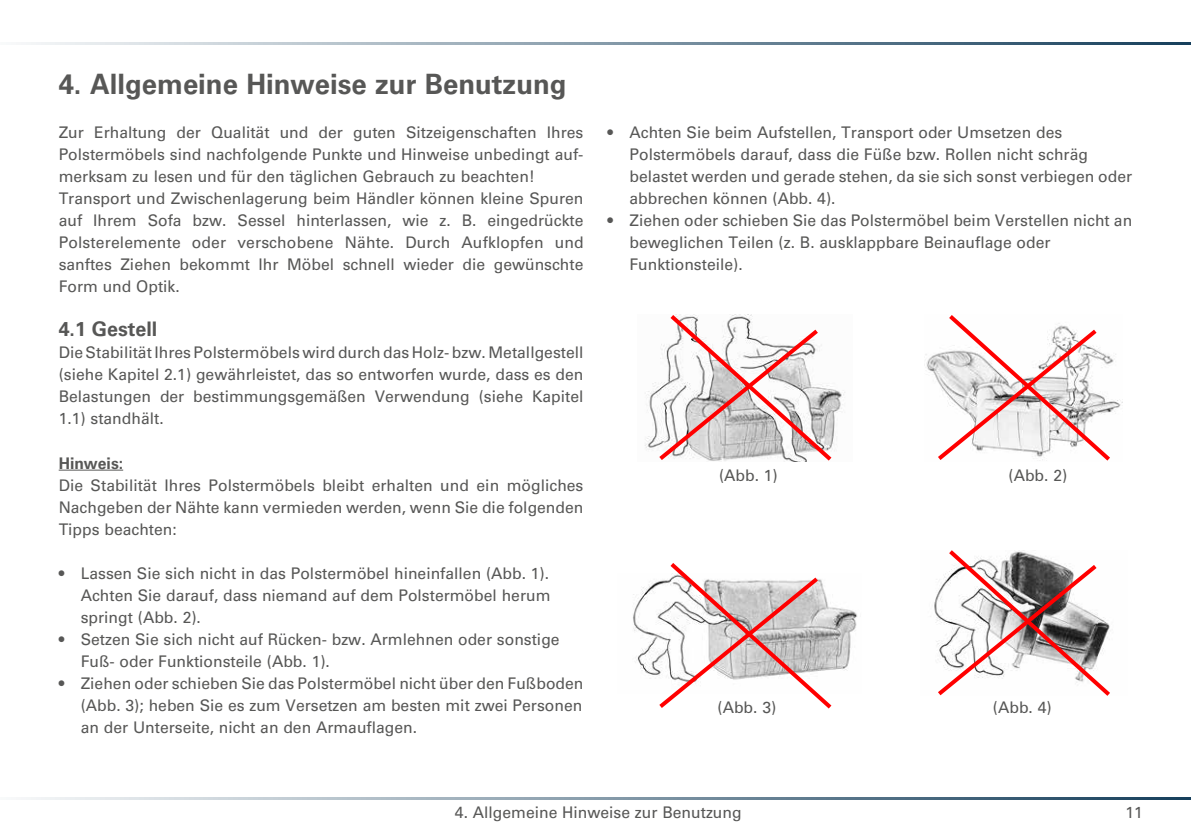
<style>
.page{position:relative;width:1191px;height:840px;background:#fff}
.page>*{position:absolute;margin:0;border:0;box-sizing:border-box;transform-origin:0 0}
.t1{font:700 28px "Univers";color:#575756}
.t2{font:700 20px "Univers";color:#575756}
.t3{font:16px/22px "Univers";color:#575756}
.t4{font:700 16px "Univers";color:#575756}
</style>
<div class="page">
<svg style="left:26px;top:43px;width:1165px;height:2px;background:#859aa9"></svg>
<svg style="left:26px;top:797px;width:1165px;height:2px;background:#859aa9"></svg>
<hr style="left:59px;top:469px;width:64px;height:1px;background:#575756">
<img style="left:645px;top:383px;width:200px;height:67px">
<img style="left:633px;top:583px;width:225px;height:92px">
<img style="left:924px;top:354px;width:198px;height:60px">
<svg style="left:655px;top:314px;width:180px;height:148px"></svg>
<svg style="left:933px;top:315px;width:181px;height:146px"></svg>
<svg style="left:934px;top:550px;width:176px;height:146px"></svg>
<svg style="left:655px;top:563px;width:180px;height:146px"></svg>
<h1 class="t1" style="left:59px;top:68px;width:509px">4. Allgemeine Hinweise zur Benutzung</h1>
<p class="t3" style="left:59px;top:121px;width:526px">Zur Erhaltung der Qualität und der guten Sitzeigenschaften Ihres Polstermöbels sind nachfolgende Punkte und Hinweise unbedingt auf&shy;merksam zu lesen und für den täglichen Gebrauch zu beachten!<br>Transport und Zwischenlagerung beim Händler können kleine Spuren auf Ihrem Sofa bzw. Sessel hinterlassen, wie z. B. eingedrückte Polsterelemente oder verschobene Nähte. Durch Aufklopfen und sanftes Ziehen bekommt Ihr Möbel schnell wieder die gewünschte Form und Optik.</p>
<p class="t2" style="left:59px;top:317px;width:100px">4.1 Gestell</p>
<p class="t3" style="left:59px;top:341px;width:526px;text-align:justify">Die Stabilität Ihres Polstermöbels wird durch das Holz- bzw. Metallgestell (siehe Kapitel 2.1) gewährleistet, das so entworfen wurde, dass es den Belastungen der bestimmungsgemäßen Verwendung (siehe Kapitel 1.1) standhält.</p>
<p class="t4" style="left:59px;top:453px;width:66px">Hinweis:</p>
<p class="t3" style="left:59px;top:473px;width:526px;text-align:justify">Die Stabilität Ihres Polstermöbels bleibt erhalten und ein mögliches Nachgeben der Nähte kann vermieden werden, wenn Sie die folgenden Tipps beachten:</p>
<p class="t3" style="left:81px;top:561px;width:471px;text-align:justify;text-indent:-22px">• Lassen Sie sich nicht in das Polstermöbel hineinfallen (Abb. 1).<br>Achten Sie darauf, dass niemand auf dem Polstermöbel herum springt (Abb. 2).</p>
<p class="t3" style="left:81px;top:627px;width:480px;text-indent:-22px">• Setzen Sie sich nicht auf Rücken- bzw. Armlehnen oder sonstige<br>Fuß- oder Funktionsteile (Abb. 1).</p>
<p class="t3" style="left:81px;top:671px;width:504px;text-align:justify;text-indent:-22px">• Ziehen oder schieben Sie das Polstermöbel nicht über den Fußboden (Abb. 3); heben Sie es zum Versetzen am besten mit zwei Personen an der Unterseite, nicht an den Armauflagen.</p>
<p class="t3" style="left:629px;top:121px;width:504px;text-indent:-22px">• Achten Sie beim Aufstellen, Transport oder Umsetzen des Polstermöbels darauf, dass die Füße bzw. Rollen nicht schräg belastet werden und gerade stehen, da sie sich sonst verbiegen oder abbrechen können (Abb. 4).</p>
<p class="t3" style="left:629px;top:209px;width:504px;text-indent:-22px">• Ziehen oder schieben Sie das Polstermöbel beim Verstellen nicht an beweglichen Teilen (z. B. ausklappbare Beinauflage oder<br>Funktionsteile).</p>
<p class="t3" style="left:719px;top:464px;width:60px">(Abb. 1)</p>
<p class="t3" style="left:1008px;top:464px;width:60px">(Abb. 2)</p>
<p class="t3" style="left:717px;top:695px;width:60px">(Abb. 3)</p>
<p class="t3" style="left:993px;top:695px;width:60px">(Abb. 4)</p>
<p class="t3" style="left:455px;top:800px;width:288px">4. Allgemeine Hinweise zur Benutzung</p>
<p class="t3" style="left:1125px;top:800px;width:19px">11</p>
</div>
